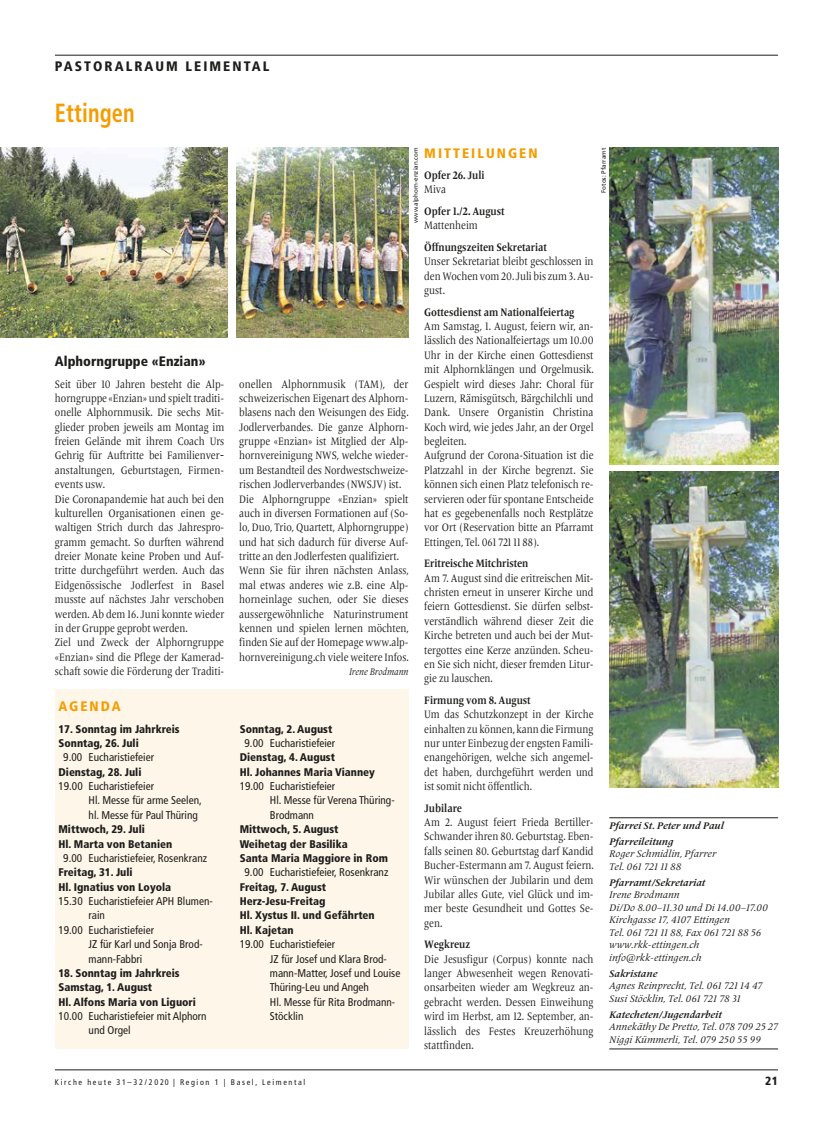
<style>
.page{position:relative;width:833px;height:1134px;background:#fff}
.page>*{position:absolute;margin:0;border:0;box-sizing:border-box;transform-origin:0 0}
.t1{font:700 condensed 26.25px "Frutiger";letter-spacing:.005em;color:#f59c00;scale:.85 1}
.t2{font:900 condensed 13.75px "Frutiger";letter-spacing:.15em;color:#1d1d1b}
.t3{font:900 condensed 13.75px "Frutiger";color:#1d1d1b}
.t4{font:900 condensed 13.75px "Frutiger";letter-spacing:.15em;color:#f59c00}
.t5{font:900 condensed 11.88px "Frutiger";color:#1d1d1b}
.t6{font:11.25px/14.4px "Frutiger Serif LT Pro";color:#1d1d1b;text-align:justify;scale:.85 1}
.t7{font:condensed 11.25px/14.4px "Frutiger";color:#1d1d1b}
.t8{font:700 11.25px "Frutiger Serif LT Pro";color:#1d1d1b;scale:.85 1}
.t9{font:900 condensed 11.12px/14.4px "Frutiger";color:#1d1d1b}
.t10{font:italic 10px/12.5px "Frutiger Serif LT Pro";color:#1d1d1b}
.t11{font:italic 700 10px/16px "Frutiger Serif LT Pro";color:#1d1d1b}
.t12{font:italic 10px "Frutiger Serif LT Pro";color:#1d1d1b;scale:.85 1}
.t13{font:condensed 8.12px "Frutiger";letter-spacing:.2em;color:#1d1d1b}
.t14{font:6.25px "Frutiger";color:#1d1d1b}
</style>
<div class="page">
<hr style="left:55px;top:1070px;width:723px;height:1px;background:#1d1d1b">
<hr style="left:55px;top:55px;width:723px;height:1px;background:#1d1d1b">
<div style="left:55px;top:689px;width:353px;height:360px;background:#fff6ea"></div>
<img style="left:0;top:148px;width:227px;height:189px">
<img style="left:236px;top:148px;width:172px;height:189px">
<hr style="left:609px;top:817px;width:169px;height:1px;background:#1d1d1b">
<hr style="left:609px;top:1049px;width:169px;height:1px;background:#1d1d1b">
<img style="left:609px;top:148px;width:169px;height:316px">
<img style="left:609px;top:471px;width:169px;height:317px">
<p class="t2" style="left:55px;top:58px;width:216px">PASTORALRAUM LEIMENTAL</p>
<h1 class="t1" style="left:55px;top:97px;width:95px">Ettingen</h1>
<p class="t4" style="left:424px;top:144px;width:115px">MITTEILUNGEN</p>
<p class="t8" style="left:424px;top:169px;width:72px">Opfer 26. Juli</p>
<p class="t6" style="left:424px;top:183px;width:27px">Miva</p>
<p class="t8" style="left:424px;top:205px;width:96px">Opfer 1./2. August</p>
<p class="t6" style="left:424px;top:219px;width:65px">Mattenheim</p>
<p class="t8" style="left:424px;top:241px;width:146px">Öffnungszeiten Sekretariat</p>
<p class="t6" style="left:424px;top:255px;width:201px">Unser Sekretariat bleibt geschlossen in den Wochen vom 20. Juli bis zum 3. Au&shy;gust.</p>
<p class="t8" style="left:424px;top:305px;width:178px">Gottesdienst am Nationalfeiertag</p>
<p class="t6" style="left:424px;top:319px;width:201px;text-align:left">Am Samstag, 1. August, feiern wir, an&shy;lässlich des Nationalfeiertags um 10.00<br>Uhr in der Kirche einen Gottesdienst mit Alphornklängen und Orgelmusik.<br>Gespielt wird dieses Jahr: Choral für Luzern, Rämisgütsch, Bärgchilchli und Dank. Unsere Organistin Christina Koch wird, wie jedes Jahr, an der Orgel begleiten.<br>Aufgrund der Corona-Situation ist die Platzzahl in der Kirche begrenzt. Sie können sich einen Platz telefonisch re&shy;servieren oder für spontane Entscheide hat es gegebenenfalls noch Restplätze vor Ort (Reservation bitte an Pfarramt Ettingen, Tel. 061 721 11 88).</p>
<p class="t8" style="left:424px;top:557px;width:124px">Eritreische Mitchristen</p>
<p class="t6" style="left:424px;top:571px;width:201px">Am 7. August sind die eritreischen Mit&shy;christen erneut in unserer Kirche und feiern Gottesdienst. Sie dürfen selbst&shy;verständlich während dieser Zeit die Kirche betreten und auch bei der Mut&shy;tergottes eine Kerze anzünden. Scheu&shy;en Sie sich nicht, dieser fremden Litur&shy;gie zu lauschen.</p>
<p class="t8" style="left:424px;top:693px;width:127px">Firmung vom 8. August</p>
<p class="t6" style="left:424px;top:707px;width:201px">Um das Schutzkonzept in der Kirche einhalten zu können, kann die Firmung nur unter Einbezug der engsten Famili&shy;enangehörigen, welche sich angemel&shy;det haben, durchgeführt werden und ist somit nicht öffentlich.</p>
<p class="t8" style="left:424px;top:801px;width:46px">Jubilare</p>
<p class="t6" style="left:424px;top:815px;width:201px">Am 2. August feiert Frieda Bertiller-Schwander ihren 80. Geburtstag. Eben&shy;falls seinen 80. Geburtstag darf Kandid Bucher-Estermann am 7. August feiern.<br>Wir wünschen der Jubilarin und dem Jubilar alles Gute, viel Glück und im&shy;mer beste Gesundheit und Gottes Se&shy;gen.</p>
<p class="t8" style="left:424px;top:938px;width:56px">Wegkreuz</p>
<p class="t6" style="left:424px;top:952px;width:201px">Die Jesusfigur (Corpus) konnte nach langer Abwesenheit wegen Renovati&shy;onsarbeiten wieder am Wegkreuz an&shy;gebracht werden. Dessen Einweihung wird im Herbst, am 12. September, an&shy;lässlich des Festes Kreuzerhöhung stattfinden.</p>
<p class="t14" style="left:412px;top:223px;width:77px;rotate:-90deg">www.alphorn-enzian.com</p>
<p class="t14" style="left:600px;top:193px;width:46px;rotate:-90deg">Fotos: Pfarramt</p>
<p class="t3" style="left:55px;top:353px;width:152px">Alphorngruppe «Enzian»</p>
<p class="t6" style="left:55px;top:377px;width:201px;text-align:left">Seit über 10 Jahren besteht die Alp&shy;horngruppe «Enzian» und spielt traditi&shy;onelle Alphornmusik. Die sechs Mit&shy;glieder proben jeweils am Montag im freien Gelände mit ihrem Coach Urs Gehrig für Auftritte bei Familienver&shy;anstaltungen, Geburtstagen, Firmen&shy;events usw.<br>Die Coronapandemie hat auch bei den kulturellen Organisationen einen ge&shy;waltigen Strich durch das Jahrespro&shy;gramm gemacht. So durften während dreier Monate keine Proben und Auf&shy;tritte durchgeführt werden. Auch das Eidgenössische Jodlerfest in Basel musste auf nächstes Jahr verschoben werden. Ab dem 16. Juni konnte wieder in der Gruppe geprobt werden.<br>Ziel und Zweck der Alphorngruppe «Enzian» sind die Pflege der Kamerad&shy;schaft sowie die Förderung der Traditi-</p>
<p class="t6" style="left:239px;top:377px;width:201px;text-align:left">onellen Alphornmusik (TAM), der schweizerischen Eigenart des Alphorn&shy;blasens nach den Weisungen des Eidg.<br>Jodlerverbandes. Die ganze Alphorn&shy;gruppe «Enzian» ist Mitglied der Alp&shy;hornvereinigung NWS, welche wieder&shy;um Bestandteil des Nordwestschweize&shy;rischen Jodlerverbandes (NWSJV) ist.<br>Die Alphorngruppe «Enzian» spielt auch in diversen Formationen auf (So&shy;lo, Duo, Trio, Quartett, Alphorngruppe) und hat sich dadurch für diverse Auf&shy;tritte an den Jodlerfesten qualifiziert.<br>Wenn Sie für ihren nächsten Anlass, mal etwas anderes wie z.B. eine Alp&shy;horneinlage suchen, oder Sie dieses aussergewöhnliche Naturinstrument kennen und spielen lernen möchten, finden Sie auf der Homepage www.alp&shy;hornvereinigung.ch viele weitere Infos.</p>
<p class="t12" style="left:349px;top:666px;width:71px">Irene Brodmann</p>
<p class="t4" style="left:58px;top:698px;width:64px">AGENDA</p>
<p class="t9" style="left:58px;top:721px;width:123px">17. Sonntag im Jahrkreis<br>Sonntag, 26. Juli</p>
<p class="t7" style="left:63px;top:750px;width:92px">9.00 Eucharistiefeier</p>
<p class="t9" style="left:58px;top:764px;width:85px">Dienstag, 28. Juli</p>
<p class="t7" style="left:89px;top:779px;width:115px;text-indent:-30px">19.00 Eucharistiefeier<br>Hl. Messe für arme Seelen, hl. Messe für Paul Thüring</p>
<p class="t9" style="left:58px;top:822px;width:115px">Mittwoch, 29. Juli<br>Hl. Marta von Betanien</p>
<p class="t7" style="left:63px;top:851px;width:145px">9.00 Eucharistiefeier, Rosenkranz</p>
<p class="t9" style="left:58px;top:865px;width:114px">Freitag, 31. Juli<br>Hl. Ignatius von Loyola</p>
<p class="t7" style="left:58px;top:894px;width:156px">15.30 Eucharistiefeier APH Blumen-</p>
<p class="t7" style="left:89px;top:908px;width:18px">rain</p>
<p class="t7" style="left:58px;top:923px;width:97px">19.00 Eucharistiefeier</p>
<p class="t7" style="left:89px;top:937px;width:116px">JZ für Karl und Sonja Brod-</p>
<p class="t7" style="left:89px;top:951px;width:55px">mann-Fabbri</p>
<p class="t9" style="left:58px;top:966px;width:139px">18. Sonntag im Jahrkreis<br>Samstag, 1. August<br>Hl. Alfons Maria von Liguori</p>
<p class="t7" style="left:89px;top:1009px;width:120px;text-indent:-30px">10.00 Eucharistiefeier mit Alphorn und Orgel</p>
<p class="t9" style="left:240px;top:721px;width:94px">Sonntag, 2. August</p>
<p class="t7" style="left:244px;top:736px;width:92px">9.00 Eucharistiefeier</p>
<p class="t9" style="left:240px;top:750px;width:137px">Dienstag, 4. August<br>Hl. Johannes Maria Vianney</p>
<p class="t7" style="left:270px;top:779px;width:126px;text-indent:-30px">19.00 Eucharistiefeier<br>Hl. Messe für Verena Thüring-<br>Brodmann</p>
<p class="t9" style="left:240px;top:822px;width:150px">Mittwoch, 5. August<br>Weihetag der Basilika<br>Santa Maria Maggiore in Rom</p>
<p class="t7" style="left:244px;top:865px;width:145px">9.00 Eucharistiefeier, Rosenkranz</p>
<p class="t9" style="left:240px;top:879px;width:137px">Freitag, 7. August<br>Herz-Jesu-Freitag<br>Hl. Xystus II. und Gefährten<br>Hl. Kajetan</p>
<p class="t7" style="left:270px;top:937px;width:132px;text-indent:-30px">19.00 Eucharistiefeier<br>JZ für Josef und Klara Brod&shy;mann-Matter, Josef und Louise<br>Thüring-Leu und Angeh<br>Hl. Messe für Rita Brodmann-<br>Stöcklin</p>
<p class="t11" style="left:609px;top:817px;width:116px">Pfarrei St. Peter und Paul<br>Pfarreileitung</p>
<p class="t10" style="left:609px;top:847px;width:108px">Roger Schmidlin, Pfarrer<br>Tel. 061 721 11 88</p>
<p class="t11" style="left:609px;top:874px;width:98px">Pfarramt/Sekretariat</p>
<p class="t10" style="left:609px;top:888px;width:160px">Irene Brodmann<br>Di/Do 8.00–11.30 und Di 14.00–17.00<br>Kirchgasse 17, 4107 Ettingen<br>Tel. 061 721 11 88, Fax 061 721 88 56 www.rkk-ettingen.ch info@rkk-ettingen.ch</p>
<p class="t11" style="left:609px;top:965px;width:50px">Sakristane</p>
<p class="t10" style="left:609px;top:979px;width:155px">Agnes Reinprecht, Tel. 061 721 14 47<br>Susi Stöcklin, Tel. 061 721 78 31</p>
<p class="t11" style="left:609px;top:1006px;width:114px">Katecheten/Jugendarbeit</p>
<p class="t10" style="left:609px;top:1020px;width:170px">Annekäthy De Pretto, Tel. 078 709 25 27<br>Niggi Kümmerli, Tel. 079 250 55 99</p>
<p class="t13" style="left:55px;top:1077px;width:252px">Kirche heute 31–32/2020 | Region 1 | Basel, Leimental</p>
<p class="t5" style="left:765px;top:1074px;width:14px">21</p>
</div>
